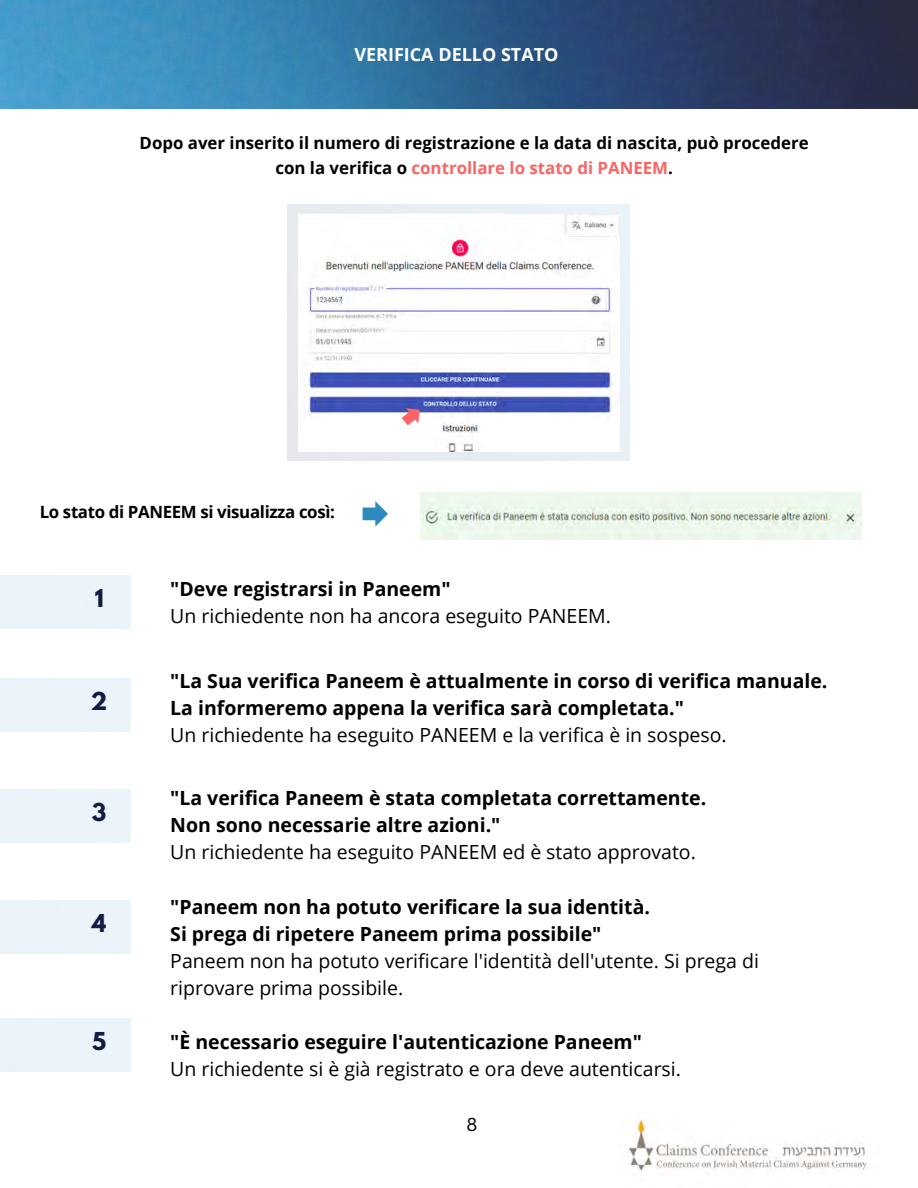
<style>
.page{position:relative;width:918px;height:1188px;background:#fff}
.page>*{position:absolute;margin:0;border:0;box-sizing:border-box;transform-origin:0 0}
.t1{font:700 21.9px "Open Sans";letter-spacing:.05em;color:#fff}
.t2{font:700 21.9px "League Spartan";color:#131d44}
.t3{font:700 19.5px "Open Sans";color:#000}
.t4{font:19.5px/27px "Open Sans";color:#000}
.t5{font:18.15px "Canva Sans";color:#000}
.t6{font:700 18px "Open Sans";color:#fff}
.t7{font:700 16.8px/24.8px "Open Sans";color:#000;text-align:center}
.t8{font:700 16.8px "Open Sans";letter-spacing:-.02em;color:#000}
.s1{color:#fb6464}
</style>
<div class="page">
<img style="left:0;top:0;width:918px;height:108px">
<img style="left:298px;top:213px;width:322px;height:239px">
<svg style="left:402px;top:408px;width:18px;height:18px"></svg>
<img style="left:420px;top:491px;width:441px;height:49px">
<svg style="left:363px;top:501px;width:25px;height:26px"></svg>
<img style="left:628px;top:1119px;width:239px;height:53px">
<p class="t1" style="left:332px;top:38px;width:238px">PROZESSABSCHLUSS</p>
<p class="t6" style="left:354px;top:42px;width:206px">VERIFICA DELLO STATO</p>
<p class="t7" style="left:140px;top:130px;width:671px">Dopo aver inserito il numero di registrazione e la data di nascita, può procedere con la verifica o <span class="s1">controllare lo stato di PANEEM</span>.</p>
<p class="t8" style="left:40px;top:500px;width:297px">Lo stato di PANEEM si visualizza così:</p>
<p class="t2" style="left:95px;top:588px;width:11px">1</p>
<p class="t2" style="left:91px;top:691px;width:18px">2</p>
<p class="t2" style="left:92px;top:801px;width:16px">3</p>
<p class="t2" style="left:92px;top:912px;width:16px">4</p>
<p class="t2" style="left:92px;top:1030px;width:16px">5</p>
<p class="t3" style="left:170px;top:575px;width:282px">"Deve registrarsi in Paneem"</p>
<p class="t4" style="left:170px;top:602px;width:442px">Un richiedente non ha ancora eseguito PANEEM.</p>
<p class="t3" style="left:170px;top:667px;width:659px">"La Sua verifica Paneem è attualmente in corso di verifica manuale.</p>
<p class="t3" style="left:170px;top:694px;width:515px">La informeremo appena la verifica sarà completata."</p>
<p class="t4" style="left:170px;top:721px;width:558px">Un richiedente ha eseguito PANEEM e la verifica è in sospeso.</p>
<p class="t3" style="left:170px;top:784px;width:537px">"La verifica Paneem è stata completata correttamente.</p>
<p class="t3" style="left:170px;top:811px;width:332px">Non sono necessarie altre azioni."</p>
<p class="t4" style="left:170px;top:838px;width:527px">Un richiedente ha eseguito PANEEM ed è stato approvato.</p>
<p class="t3" style="left:170px;top:893px;width:481px">"Paneem non ha potuto verificare la sua identità.</p>
<p class="t3" style="left:170px;top:920px;width:433px">Si prega di ripetere Paneem prima possibile"</p>
<p class="t4" style="left:170px;top:947px;width:590px">Paneem non ha potuto verificare l'identità dell'utente. Si prega di riprovare prima possibile.</p>
<p class="t3" style="left:170px;top:1028px;width:473px">"È necessario eseguire l'autenticazione Paneem"</p>
<p class="t4" style="left:170px;top:1055px;width:512px">Un richiedente si è già registrato e ora deve autenticarsi.</p>
<p class="t5" style="left:466px;top:1111px;width:13px">8</p>
</div>
